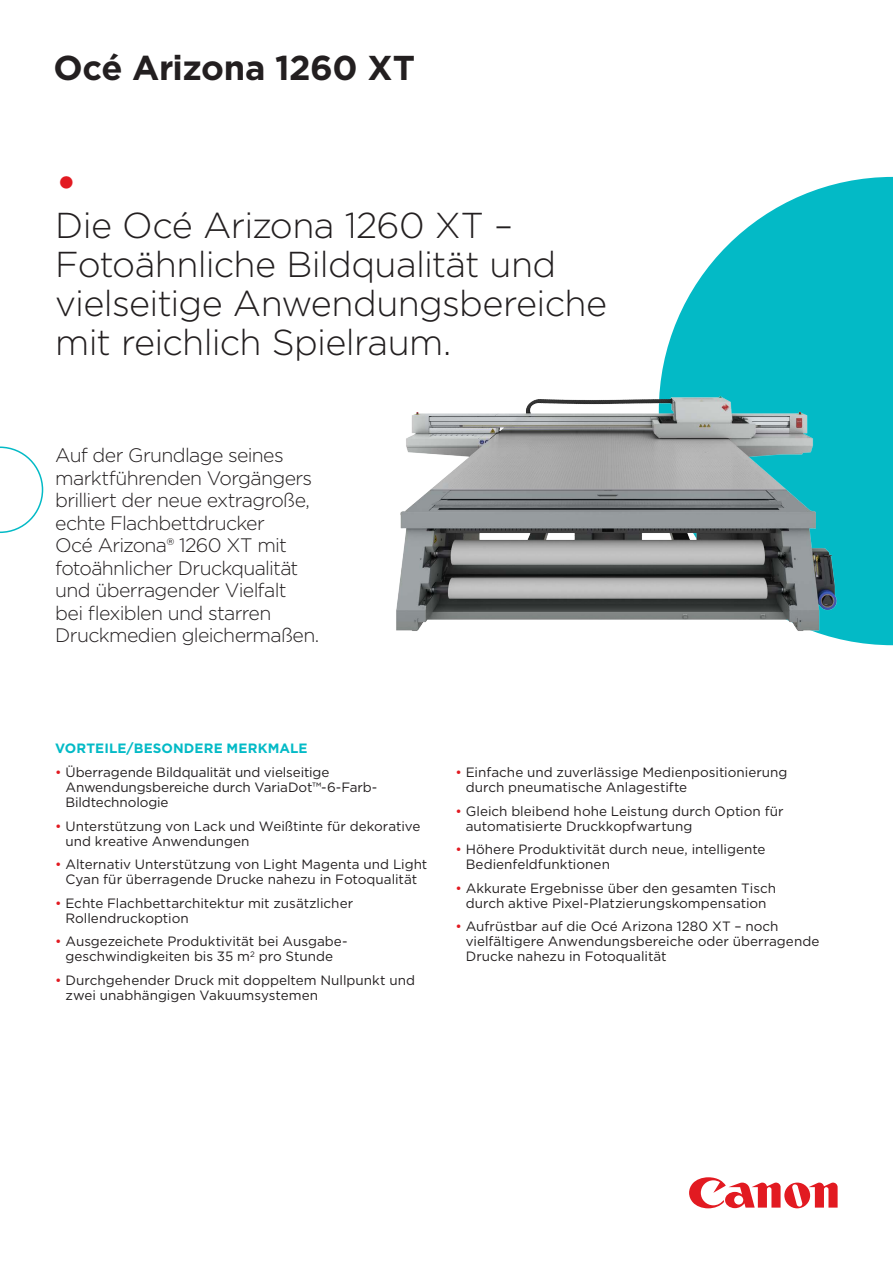
<style>
.page{position:relative;width:893px;height:1263px;background:#fff}
.page>*{position:absolute;margin:0;border:0;box-sizing:border-box;transform-origin:0 0}
.COVER_HEADER_MEDIUM{font:47.25px "Gotham";color:#e21a21}
.COVER_HEADER_MEDIUM-2{font:300 36px/39px "Gotham";letter-spacing:-.02em;color:#231f20}
.COVER_HEADER_SMALL{font:700 34.5px "Gotham";letter-spacing:-.015em;color:#231f20}
.COVER_HEADER_MEDIUM-3{font:300 19.5px/22.5px "Gotham";letter-spacing:-.035em;color:#231f20}
.COVER_HEADER_SMALL-2{font:13.5px/15px "Gotham";color:#231f20}
.COVER_HEADER_SMALL-3{font:700 13.5px "Gotham";letter-spacing:.01em;color:#03bac6}
.s1{color:#e21a21}
</style>
<div class="page">
<svg style="left:689px;top:1177px;width:149px;height:31px"></svg>
<svg style="left:664px;top:177px;width:229px;height:468px;fill:#03bac6"></svg>
<svg style="left:0;top:446px;width:43px;height:87px"></svg>
<img style="left:396px;top:362px;width:445px;height:283px">
<p class="COVER_HEADER_SMALL" style="left:54px;top:45px;width:363px">Océ Arizona 1260 XT</p>
<p class="COVER_HEADER_MEDIUM" style="left:55px;top:152px;width:24px">•</p>
<p class="COVER_HEADER_MEDIUM-2" style="left:55px;top:205px;width:553px">Die Océ Arizona 1260 XT –<br>Fotoähnliche Bildqualität und vielseitige Anwendungsbereiche mit reichlich Spielraum.</p>
<p class="COVER_HEADER_MEDIUM-3" style="left:55px;top:443px;width:266px">Auf der Grundlage seines marktführenden Vorgängers brilliert der neue extragroße, echte Flachbettdrucker<br>Océ Arizona® 1260 XT mit fotoähnlicher Druckqualität und überragender Vielfalt<br>bei flexiblen und starren<br>Druckmedien gleichermaßen.</p>
<p class="COVER_HEADER_SMALL-3" style="left:55px;top:739px;width:254px">VORTEILE/BESONDERE MERKMALE</p>
<p class="COVER_HEADER_SMALL-2" style="left:66px;top:764px;width:313px;text-indent:-10px"><span class="s1">•</span> Überragende Bildqualität und vielseitige<br>Anwendungsbereiche durch VariaDot™-6-Farb-<br>Bildtechnologie</p>
<p class="COVER_HEADER_SMALL-2" style="left:66px;top:818px;width:356px;text-indent:-10px"><span class="s1">•</span> Unterstützung von Lack und Weißtinte für dekorative und kreative Anwendungen</p>
<p class="COVER_HEADER_SMALL-2" style="left:55px;top:856px;width:374px;text-align:center"><span class="s1">•</span> Alternativ Unterstützung von Light Magenta und Light<br>Cyan für überragende Drucke nahezu in Fotoqualität</p>
<p class="COVER_HEADER_SMALL-2" style="left:66px;top:895px;width:289px;text-indent:-10px"><span class="s1">•</span> Echte Flachbettarchitektur mit zusätzlicher<br>Rollendruckoption</p>
<p class="COVER_HEADER_SMALL-2" style="left:55px;top:933px;width:294px;text-align:center"><span class="s1">•</span> Ausgezeichete Produktivität bei Ausgabe&shy;geschwindigkeiten bis 35 m<sup>2</sup> pro Stunde</p>
<p class="COVER_HEADER_SMALL-2" style="left:66px;top:972px;width:351px;text-indent:-10px"><span class="s1">•</span> Durchgehender Druck mit doppeltem Nullpunkt und zwei unabhängigen Vakuumsystemen</p>
<p class="COVER_HEADER_SMALL-2" style="left:466px;top:765px;width:323px;text-indent:-10px"><span class="s1">•</span> Einfache und zuverlässige Medienpositionierung durch pneumatische Anlagestifte</p>
<p class="COVER_HEADER_SMALL-2" style="left:466px;top:803px;width:319px;text-indent:-10px"><span class="s1">•</span> Gleich bleibend hohe Leistung durch Option für automatisierte Druckkopfwartung</p>
<p class="COVER_HEADER_SMALL-2" style="left:466px;top:842px;width:301px;text-indent:-10px"><span class="s1">•</span> Höhere Produktivität durch neue, intelligente<br>Bedienfeldfunktionen</p>
<p class="COVER_HEADER_SMALL-2" style="left:455px;top:880px;width:322px;text-align:center"><span class="s1">•</span> Akkurate Ergebnisse über den gesamten Tisch durch aktive Pixel-Platzierungskompensation</p>
<p class="COVER_HEADER_SMALL-2" style="left:466px;top:919px;width:355px;text-indent:-10px"><span class="s1">•</span> Aufrüstbar auf die Océ Arizona 1280 XT – noch vielfältigere Anwendungsbereiche oder überragende<br>Drucke nahezu in Fotoqualität</p>
</div>
